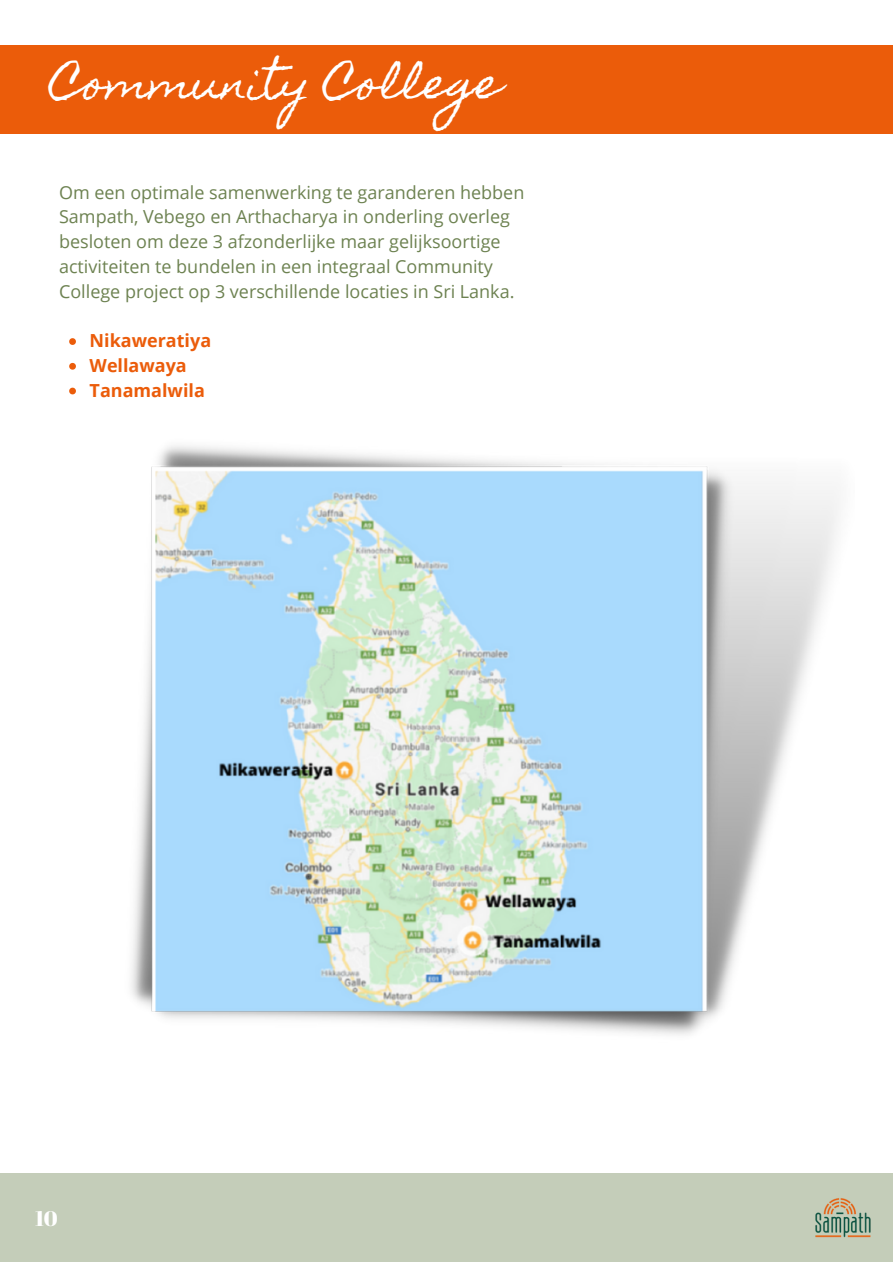
<style>
.page{position:relative;width:893px;height:1264px;background:#fff}
.page>*{position:absolute;margin:0;border:0;box-sizing:border-box;transform-origin:0 0}
.t1{font:42px "Homemade Apple";color:#fff}
.t2{font:21px "Abril Fatface";color:#fff}
.t3{font:18px/24.8px "Open Sans";color:#6d8251}
.t4{font:700 18px/24.8px "Open Sans";color:#eb5c0a}
</style>
<div class="page">
<div style="left:0;top:1173px;width:892px;height:88px;background:#c4cdb9"></div>
<img style="left:815px;top:1198px;width:56px;height:40px">
<div style="left:0;top:45px;width:892px;height:88px;background:#eb5c0a"></div>
<img style="left:131px;top:445px;width:708px;height:590px">
<svg style="left:69px;top:338px;width:7px;height:7px"></svg>
<svg style="left:69px;top:363px;width:7px;height:6px"></svg>
<svg style="left:69px;top:387px;width:7px;height:7px"></svg>
<h1 class="t1" style="left:51px;top:59px;width:452px">Community College</h1>
<p class="t3" style="left:59px;top:179px;width:467px">Om een optimale samenwerking te garanderen hebben Sampath, Vebego en Arthacharya in onderling overleg besloten om deze 3 afzonderlijke maar gelijksoortige activiteiten te bundelen in een integraal Community College project op 3 verschillende locaties in Sri Lanka.</p>
<p class="t4" style="left:90px;top:328px;width:123px">Nikaweratiya<br>Wellawaya<br>Tanamalwila</p>
<p class="t2" style="left:35px;top:1203px;width:24px">10</p>
</div>
